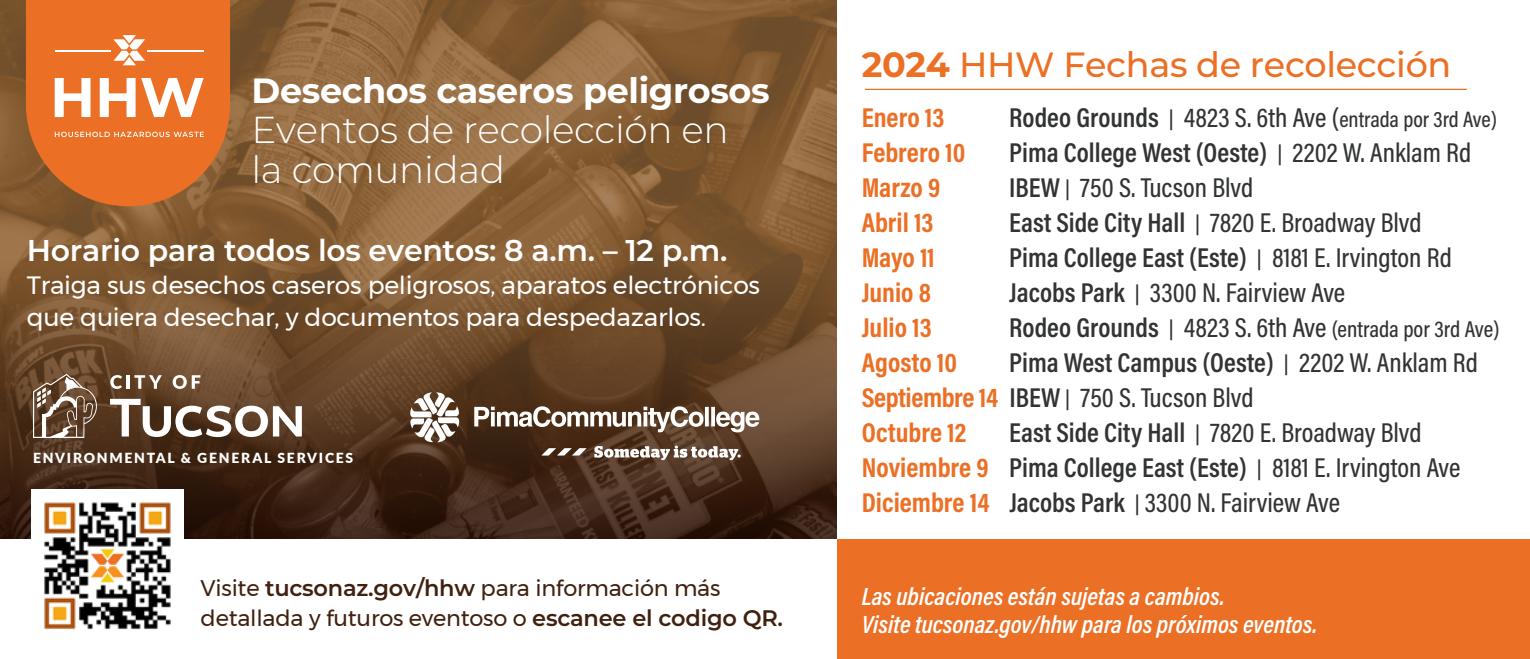
<style>
.page{position:relative;width:1530px;height:659px;background:#fff}
.page>*{position:absolute;margin:0;border:0;box-sizing:border-box;transform-origin:0 0}
.t1{font:300 37.5px/40px "Montserrat";letter-spacing:-.01em;color:#fff}
.t2{font:500 35px "Montserrat";letter-spacing:-.01em;color:#eb7025}
.t3{font:700 35px "Montserrat";letter-spacing:-.01em;color:#fff}
.t4{font:600 30px "Montserrat";letter-spacing:-.01em;color:#fff}
.t5{font:500 27.5px/35px "Acumin Pro Cond";color:#323333}
.t6{font:600 27.5px "Acumin Pro Cond";color:#323333}
.t7{font:700 27.5px "Acumin Pro Cond";color:#eb7025}
.t8{font:25px/32.5px "Montserrat";letter-spacing:-.01em;color:#fff}
.t9{font:italic 600 25px/27.5px "Acumin Pro Cond";color:#fff}
.t10{font:500 23px "Acumin Pro Cond";color:#323333}
.t11{font:22.5px/30px "Montserrat";letter-spacing:-.01em;color:#402110}
.t12{font:500 22.5px "Acumin Pro Cond";color:#323333}
.t13{font:900 14px "Lato";letter-spacing:.125em;color:#fff}
.s1{font-weight:600}
.s2{font-weight:700}
.s3{font-weight:600;font-size:27.5px}
.s4{font-weight:600;font-size:20px}
.s5{font-size:27.5px}
.s6{font-size:20px}
.s7{font-weight:500}
.s8{font-weight:700;color:#eb7025}
</style>
<div class="page">
<div style="left:837px;top:540px;width:693px;height:119px;background:#eb7025"></div>
<img style="left:0;top:0;width:837px;height:539px">
<svg style="left:474px;top:406px;width:285px;height:26px"></svg>
<svg style="left:409px;top:392px;width:51px;height:50px"></svg>
<svg style="left:594px;top:445px;width:147px;height:15px"></svg>
<svg style="left:541px;top:448px;width:46px;height:7px"></svg>
<img style="left:32px;top:489px;width:152px;height:141px">
<svg style="left:110px;top:399px;width:192px;height:38px"></svg>
<svg style="left:110px;top:375px;width:12px;height:14px"></svg>
<hr style="left:127px;top:375px;width:3px;height:14px;background:#fff">
<svg style="left:134px;top:375px;width:28px;height:14px"></svg>
<svg style="left:173px;top:375px;width:27px;height:14px"></svg>
<svg style="left:33px;top:374px;width:64px;height:64px;background:#826a57"></svg>
<svg style="left:26px;top:0;width:204px;height:206px;background:#de6e27"></svg>
<svg style="left:55px;top:78px;width:36px;height:39px"></svg>
<svg style="left:100px;top:78px;width:104px;height:39px"></svg>
<svg style="left:113px;top:35px;width:32px;height:30px"></svg>
<hr style="left:55px;top:50px;width:56px;height:1px;background:#fff">
<hr style="left:148px;top:50px;width:56px;height:1px;background:#fff">
<svg style="left:55px;top:132px;width:149px;height:5px"></svg>
<hr style="left:865px;top:89px;width:602px;height:1px;background:#eb7025">
<p class="t3" style="left:252px;top:65px;width:520px">Desechos caseros peligrosos</p>
<h1 class="t1" style="left:252px;top:108px;width:479px">Eventos de recolección en la comunidad</h1>
<p class="t4" style="left:27px;top:229px;width:702px">Horario para todos los eventos: 8 a.m. – 12 p.m.</p>
<p class="t8" style="left:27px;top:268px;width:735px">Traiga sus desechos caseros peligrosos, aparatos electrónicos que quiera desechar, y documentos para despedazarlos.</p>
<p class="t13" style="left:33px;top:447px;width:322px">ENVIRONMENTAL &amp; GENERAL SERVICES</p>
<p class="t11" style="left:201px;top:573px;width:584px">Visite <span class="s1">tucsonaz.gov/hhw</span> para información más detallada y futuros eventoso o <span class="s1">escanee el codigo QR.</span></p>
<p class="t2" style="left:862px;top:40px;width:591px"><span class="s2">2024</span> HHW Fechas de recolección</p>
<p class="t7" style="left:862px;top:99px;width:84px">Enero 13</p>
<p class="t12" style="left:1009px;top:105px;width:489px"><span class="s3">Rodeo Grounds</span> <span class="s4">|</span> <span class="s5">4823 S. 6th Ave (</span>entrada por 3rd Ave)</p>
<p class="t7" style="left:862px;top:134px;width:105px">Febrero 10</p>
<p class="t6" style="left:1009px;top:135px;width:464px">Pima College West (Oeste) <span class="s6">|</span> <span class="s7">2202 W. Anklam Rd</span></p>
<p class="t7" style="left:862px;top:169px;width:80px">Marzo 9</p>
<p class="t5" style="left:1009px;top:170px;width:246px"><span class="s1">IBEW</span> <span class="s4">|</span> 750 S. Tucson Blvd</p>
<p class="t7" style="left:862px;top:204px;width:73px">Abril 13</p>
<p class="t5" style="left:1009px;top:205px;width:414px"><span class="s1">East Side City Hall</span> <span class="s4">|</span> 7820 E. Broadway Blvd</p>
<p class="t7" style="left:862px;top:239px;width:75px">Mayo 11</p>
<p class="t6" style="left:1009px;top:240px;width:444px">Pima College East (Este) <span class="s6">|</span> <span class="s7">8181 E. Irvington Rd</span></p>
<p class="t7" style="left:862px;top:274px;width:71px">Junio 8</p>
<p class="t5" style="left:1009px;top:275px;width:337px"><span class="s1">Jacobs Park</span> <span class="s4">|</span> 3300 N. Fairview Ave</p>
<p class="t7" style="left:862px;top:309px;width:72px">Julio 13</p>
<p class="t10" style="left:1009px;top:314px;width:492px"><span class="s3">Rodeo Grounds</span> <span class="s4">|</span> <span class="s5">4823 S. 6th Ave</span> (entrada por 3rd Ave)</p>
<p class="t7" style="left:862px;top:344px;width:97px">Agosto 10</p>
<p class="t5" style="left:862px;top:345px;width:618px;text-indent:148px"><span class="s1">Pima West Campus (Oeste)</span> <span class="s4">|</span> 2202 W. Anklam Rd<br><span class="s8">Septiembre 14</span> <span class="s1">IBEW</span> <span class="s4">|</span> 750 S. Tucson Blvd<br><span class="s8">Octubre 12</span></p>
<p class="t5" style="left:862px;top:415px;width:600px;text-indent:148px"><span class="s1">East Side City Hall</span> <span class="s4">|</span> 7820 E. Broadway Blvd<br><span class="s8">Noviembre 9</span> <span class="s1">Pima College East (Este)</span> <span class="s4">|</span> 8181 E. Irvington Ave<br><span class="s8">Diciembre 14</span> <span class="s1">Jacobs Park</span> <span class="s4">|</span> 3300 N. Fairview Ave</p>
<p class="t9" style="left:862px;top:582px;width:457px">Las ubicaciones están sujetas a cambios.<br>Visite tucsonaz.gov/hhw para los próximos eventos.</p>
</div>
